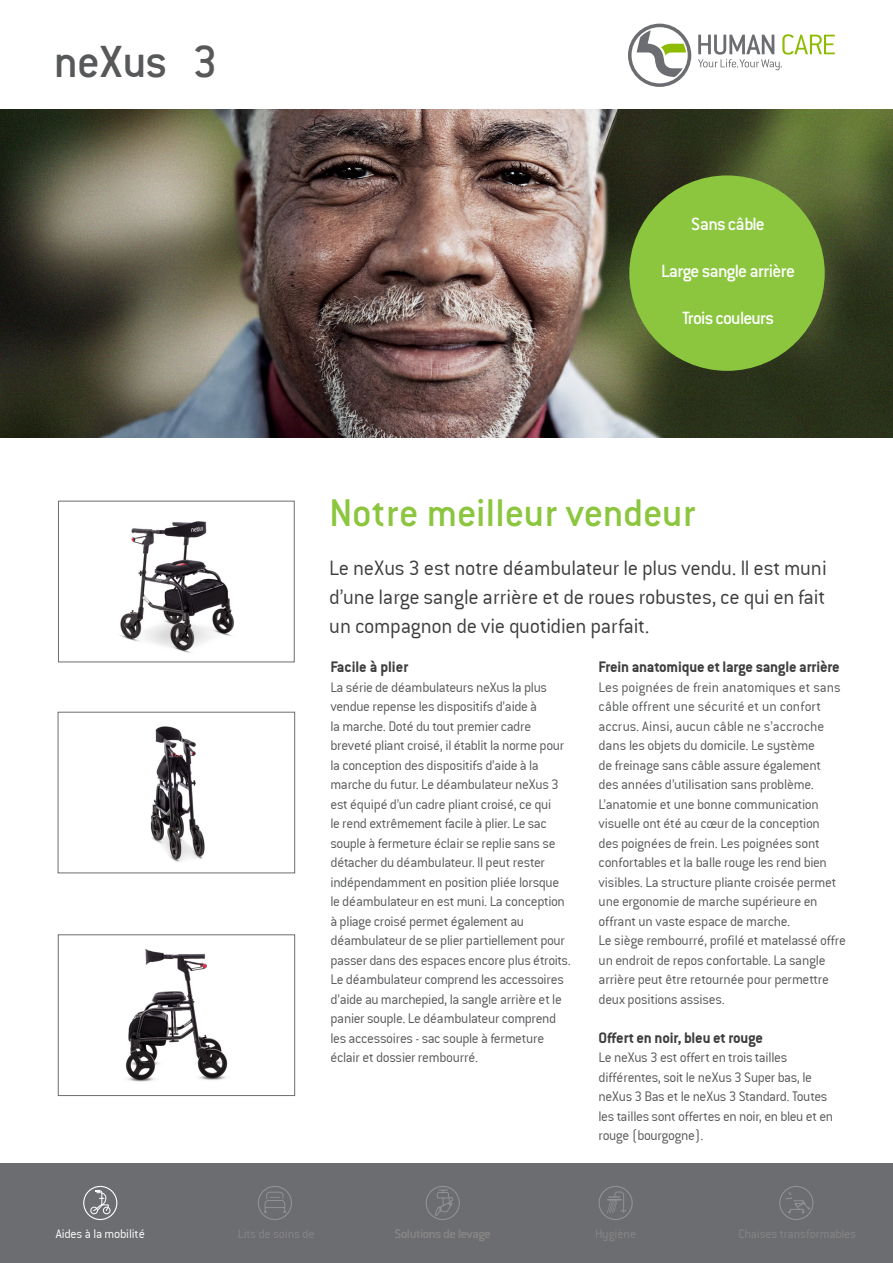
<style>
.page{position:relative;width:893px;height:1263px;background:#fff}
.page>*{position:absolute;margin:0;border:0;box-sizing:border-box;transform-origin:0 0}
.t1{font:500 49.5px "Conduit ITC Std";letter-spacing:-.01em;color:#57585a}
.t2{font:500 42.45px "Conduit ITC Std";letter-spacing:-.005em;color:#8bc63e}
.t3{font:22.5px/29.1px "Conduit ITCTT Light";letter-spacing:-.015em;color:#3e3e3f;text-align:justify}
.t4{font:500 19.5px "Conduit ITC Std";letter-spacing:-.03em;color:#fff}
.t5{font:16.5px "Conduit OSITCTT Bold";letter-spacing:-.01em;color:#3e3e3f}
.t6{font:15px/19.5px "Conduit ITCTT Light";letter-spacing:-.02em;color:#57585a}
.t7{font:13.5px "Conduit ITCTT Light";letter-spacing:-.015em;color:#878586}
.t8{font:13.5px "Conduit ITCTT Light";letter-spacing:-.015em;color:#fff}
</style>
<div class="page">
<img style="left:120px;top:521px;width:114px;height:132px">
<div style="left:58px;top:501px;width:236px;height:161px;border:1px solid #6c6d70"></div>
<img style="left:125px;top:948px;width:103px;height:134px">
<div style="left:58px;top:935px;width:237px;height:160px;border:1px solid #6c6d70"></div>
<img style="left:150px;top:726px;width:55px;height:136px">
<div style="left:58px;top:712px;width:237px;height:161px;border:1px solid #6c6d70"></div>
<img style="left:0;top:110px;width:893px;height:328px">
<div style="left:629px;top:175px;width:196px;height:196px;background:#8bc63e;border-radius:50%"></div>
<svg style="left:628px;top:24px;width:63px;height:63px"></svg>
<svg style="left:698px;top:34px;width:137px;height:36px"></svg>
<div style="left:0;top:1163px;width:893px;height:100px;background:#6c6d70"></div>
<div style="left:83px;top:1186px;width:34px;height:34px;border:1px solid #fff;border-radius:50%"></div>
<svg style="left:90px;top:1190px;width:21px;height:24px"></svg>
<div style="left:779px;top:1186px;width:34px;height:34px;border:1px solid #909293;border-radius:50%"></div>
<svg style="left:785px;top:1190px;width:26px;height:23px"></svg>
<svg style="left:599px;top:1186px;width:34px;height:34px"></svg>
<div style="left:426px;top:1186px;width:34px;height:34px;border:1px solid #909293;border-radius:50%"></div>
<svg style="left:435px;top:1189px;width:18px;height:27px"></svg>
<div style="left:258px;top:1186px;width:34px;height:34px;border:1px solid #909293;border-radius:50%"></div>
<svg style="left:264px;top:1191px;width:22px;height:22px"></svg>
<h1 class="t1" style="left:54px;top:31px;width:165px">neXus 3</h1>
<h3 class="t4" style="left:691px;top:212px;width:75px">Sans câble</h3>
<h3 class="t4" style="left:661px;top:259px;width:135px">Large sangle arrière</h3>
<h3 class="t4" style="left:682px;top:306px;width:93px">Trois couleurs</h3>
<h2 class="t2" style="left:329px;top:487px;width:368px">Notre meilleur vendeur</h2>
<h3 class="t3" style="left:329px;top:553px;width:499px">Le neXus 3 est notre déambulateur le plus vendu. Il est muni d’une large sangle arrière et de roues robustes, ce qui en fait un compagnon de vie quotidien parfait.</h3>
<p class="t5" style="left:330px;top:657px;width:79px">Facile à plier</p>
<p class="t6" style="left:330px;top:677px;width:242px">La série de déambulateurs neXus la plus vendue repense les dispositifs d’aide à<br>la marche. Doté du tout premier cadre breveté pliant croisé, il établit la norme pour la conception des dispositifs d’aide à la marche du futur. Le déambulateur neXus 3 est équipé d’un cadre pliant croisé, ce qui<br>le rend extrêmement facile à plier. Le sac souple à fermeture éclair se replie sans se détacher du déambulateur. Il peut rester indépendamment en position pliée lorsque le déambulateur en est muni. La conception à pliage croisé permet également au déambulateur de se plier partiellement pour passer dans des espaces encore plus étroits.<br>Le déambulateur comprend les accessoires d’aide au marchepied, la sangle arrière et le panier souple. Le déambulateur comprend les accessoires - sac souple à fermeture éclair et dossier rembourré.</p>
<p class="t5" style="left:599px;top:657px;width:243px">Frein anatomique et large sangle arrière</p>
<p class="t6" style="left:599px;top:677px;width:249px">Les poignées de frein anatomiques et sans câble offrent une sécurité et un confort accrus. Ainsi, aucun câble ne s’accroche dans les objets du domicile. Le système<br>de freinage sans câble assure également<br>des années d’utilisation sans problème.<br>L’anatomie et une bonne communication visuelle ont été au cœur de la conception<br>des poignées de frein. Les poignées sont confortables et la balle rouge les rend bien visibles. La structure pliante croisée permet une ergonomie de marche supérieure en offrant un vaste espace de marche.<br>Le siège rembourré, profilé et matelassé offre un endroit de repos confortable. La sangle arrière peut être retournée pour permettre deux positions assises.</p>
<p class="t5" style="left:599px;top:1028px;width:166px">Offert en noir, bleu et rouge</p>
<p class="t6" style="left:599px;top:1047px;width:236px">Le neXus 3 est offert en trois tailles différentes, soit le neXus 3 Super bas, le neXus 3 Bas et le neXus 3 Standard. Toutes les tailles sont offertes en noir, en bleu et en rouge (bourgogne).</p>
<p class="t8" style="left:56px;top:1226px;width:91px">Aides à la mobilité</p>
<p class="t7" style="left:238px;top:1226px;width:78px">Lits de soins de</p>
<p class="t7" style="left:395px;top:1226px;width:97px">Solutions de levage</p>
<p class="t7" style="left:595px;top:1226px;width:43px">Hygiène</p>
<p class="t7" style="left:738px;top:1226px;width:119px">Chaises transformables</p>
</div>
